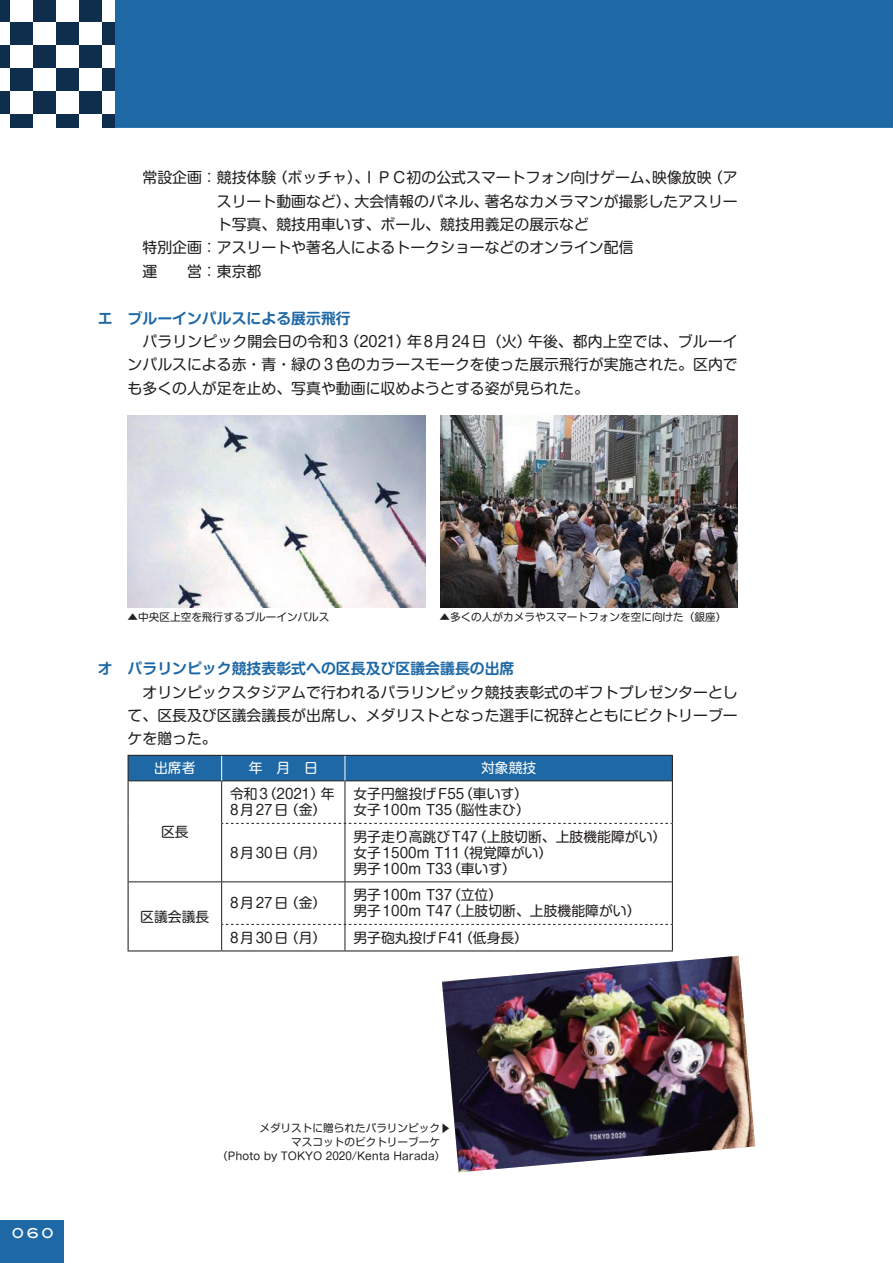
<style>
.page{position:relative;width:893px;height:1263px;background:#fff}
.page>*{position:absolute;margin:0;border:0;box-sizing:border-box;transform-origin:0 0}
.s2字落としインデ{font:14.85px/23.4px "Shin M Go Pr 6";color:#231f20;text-align:justify}
.小見出し{font:700 14.85px "Shin M Go Pr 6 De";color:#1e68a6}
.表組基本{font:13.8px "Shin M Go Pr 6";color:#231f20}
.表組基本-2{font:13.8px "Shin M Go Pr 6";color:#fff}
.t1{font:13.8px "Blair Md ITCTT Medium";color:#fff}
.画像キャプション{font:10.65px "Shin M Go Pr 6";color:#231f20}
</style>
<div class="page">
<div style="left:115px;top:0;width:778px;height:128px;background:#1e68a6"></div>
<svg style="left:0;top:0;width:115px;height:128px"></svg>
<div style="left:0;top:1220px;width:64px;height:43px;background:#1e68a6"></div>
<hr style="left:128px;top:781px;width:1px;height:42px;background:#231f20">
<hr style="left:672px;top:781px;width:1px;height:42px;background:#231f20">
<hr style="left:128px;top:823px;width:1px;height:59px;background:#231f20">
<hr style="left:672px;top:823px;width:1px;height:59px;background:#231f20">
<hr style="left:128px;top:882px;width:1px;height:42px;background:#231f20">
<hr style="left:672px;top:882px;width:1px;height:42px;background:#231f20">
<svg style="left:128px;top:924px;width:1px;height:26px"></svg>
<hr style="left:222px;top:950px;width:123px;height:1px;background:#231f20">
<hr style="left:345px;top:950px;width:328px;height:1px;background:#231f20">
<hr style="left:221px;top:781px;width:1px;height:42px;background:#231f20">
<hr style="left:345px;top:781px;width:1px;height:42px;background:#231f20">
<hr style="left:221px;top:823px;width:1px;height:58px;background:#231f20">
<hr style="left:345px;top:824px;width:1px;height:57px;background:#231f20">
<hr style="left:129px;top:881px;width:93px;height:1px;background:#231f20">
<hr style="left:128px;top:950px;width:94px;height:1px;background:#231f20">
<hr style="left:222px;top:881px;width:123px;height:1px;background:#231f20">
<hr style="left:221px;top:882px;width:1px;height:42px;background:#231f20">
<hr style="left:345px;top:881px;width:327px;height:1px;background:#231f20">
<hr style="left:345px;top:882px;width:1px;height:42px;background:#231f20">
<svg style="left:222px;top:823px;width:450px;height:1px"></svg>
<svg style="left:221px;top:924px;width:452px;height:26px"></svg>
<svg style="left:128px;top:755px;width:545px;height:26px;background:#1f649e"></svg>
<img style="left:442px;top:956px;width:313px;height:216px">
<img style="left:128px;top:416px;width:297px;height:191px">
<img style="left:440px;top:416px;width:298px;height:191px">
<p class="s2字落としインデ" style="left:217px;top:165px;width:522px;text-indent:-74px">常設企画：競技体験（ボッチャ）、ＩＰＣ初の公式スマートフォン向けゲーム、映像放映（アスリート動画など）、大会情報のパネル、著名なカメラマンが撮影したアスリート写真、競技用車いす、ボール、競技用義足の展示など</p>
<p class="s2字落としインデ" style="left:142px;top:235px;width:493px">特別企画：アスリートや著名人によるトークショーなどのオンライン配信</p>
<p class="s2字落としインデ" style="left:142px;top:259px;width:121px">運　　営：東京都</p>
<p class="小見出し" style="left:98px;top:306px;width:254px">エ　ブルーインパルスによる展示飛行</p>
<p class="s2字落としインデ" style="left:128px;top:329px;width:612px;text-indent:15px">パラリンピック開会日の令和3（2021）年8月24日（火）午後、都内上空では、ブルーインパルスによる赤・青・緑の３色のカラースモークを使った展示飛行が実施された。区内でも多くの人が足を止め、写真や動画に収めようとする姿が見られた。</p>
<p class="画像キャプション" style="left:128px;top:608px;width:203px">▲中央区上空を飛行するブルーインパルス</p>
<p class="画像キャプション" style="left:439px;top:608px;width:289px">▲多くの人がカメラやスマートフォンを空に向けた（銀座）</p>
<p class="小見出し" style="left:98px;top:656px;width:418px">オ　パラリンピック競技表彰式への区長及び区議会議長の出席</p>
<p class="s2字落としインデ" style="left:128px;top:680px;width:612px;text-indent:15px">オリンピックスタジアムで行われるパラリンピック競技表彰式のギフトプレゼンターとして、区長及び区議会議長が出席し、メダリストとなった選手に祝辞とともにビクトリーブーケを贈った。</p>
<p class="表組基本-2" style="left:154px;top:757px;width:43px">出席者</p>
<p class="表組基本-2" style="left:249px;top:757px;width:71px">年　月　日</p>
<p class="表組基本-2" style="left:481px;top:757px;width:57px">対象競技</p>
<p class="表組基本" style="left:161px;top:820px;width:29px">区長</p>
<p class="表組基本" style="left:140px;top:905px;width:71px">区議会議長</p>
<p class="表組基本" style="left:230px;top:783px;width:106px">令和3（2021）年</p>
<p class="表組基本" style="left:230px;top:799px;width:98px">8月27日（金）</p>
<p class="表組基本" style="left:230px;top:841px;width:98px">8月30日（月）</p>
<p class="表組基本" style="left:230px;top:892px;width:98px">8月27日（金）</p>
<p class="表組基本" style="left:353px;top:783px;width:176px">女子円盤投げF55（車いす）</p>
<p class="表組基本" style="left:353px;top:799px;width:178px">女子100m T35（脳性まひ）</p>
<p class="表組基本" style="left:353px;top:825px;width:314px">男子走り高跳びT47（上肢切断、上肢機能障がい）</p>
<p class="表組基本" style="left:353px;top:841px;width:200px">女子1500m T11（視覚障がい）</p>
<p class="表組基本" style="left:353px;top:857px;width:164px">男子100m T33（車いす）</p>
<p class="表組基本" style="left:353px;top:884px;width:150px">男子100m T37（立位）</p>
<p class="表組基本" style="left:353px;top:900px;width:288px">男子100m T47（上肢切断、上肢機能障がい）</p>
<p class="表組基本" style="left:230px;top:926px;width:98px">8月30日（月）</p>
<p class="表組基本" style="left:353px;top:926px;width:176px">男子砲丸投げF41（低身長）</p>
<p class="t1" style="left:11px;top:1225px;width:44px">060</p>
<p class="画像キャプション" style="left:259px;top:1119px;width:182px">メダリストに贈られたパラリンピック</p>
<p class="画像キャプション" style="left:454px;top:1123px;width:12px;rotate:90deg">▲</p>
<p class="画像キャプション" style="left:291px;top:1133px;width:161px">マスコットのビクトリーブーケ　</p>
<p class="画像キャプション" style="left:217px;top:1147px;width:230px">（Photo by TOKYO 2020/Kenta Harada）</p>
</div>
